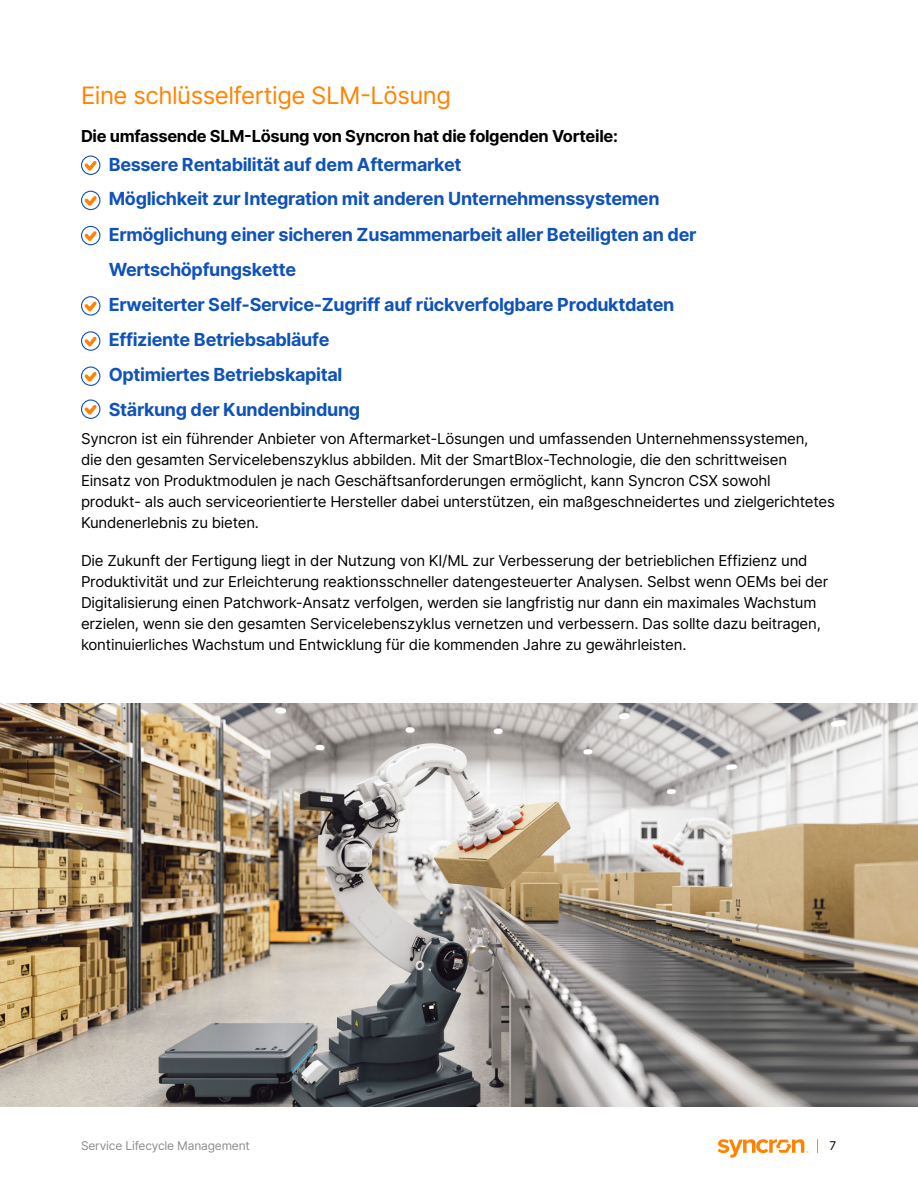
<style>
.page{position:relative;width:918px;height:1188px;background:#fff}
.page>*{position:absolute;margin:0;border:0;box-sizing:border-box;transform-origin:0 0}
.t1{font:24px "Inter";letter-spacing:-.02em;color:#ff8300}
.t2{font:700 18px/35.1px "Inter";letter-spacing:-.02em;color:#0f52ba}
.t3{font:700 16.5px "Inter";letter-spacing:-.02em;color:#000}
.t4{font:15px/21px "Inter";letter-spacing:-.015em;color:#000}
.t5{font:12px "Inter";letter-spacing:-.015em;color:#8a8c8e}
.t6{font:12px "Inter";color:#000}
</style>
<div class="page">
<svg style="left:718px;top:1139px;width:90px;height:19px"></svg>
<svg style="left:817px;top:1139px;width:1px;height:14px"></svg>
<img style="left:0;top:703px;width:918px;height:404px">
<div style="left:81px;top:156px;width:19px;height:19px;border:1px solid #0f52ba;border-radius:50%"></div>
<svg style="left:84px;top:161px;width:13px;height:10px"></svg>
<div style="left:81px;top:226px;width:19px;height:19px;border:1px solid #0f52ba;border-radius:50%"></div>
<svg style="left:84px;top:231px;width:13px;height:10px"></svg>
<div style="left:81px;top:296px;width:19px;height:20px;border:1px solid #0f52ba;border-radius:50%"></div>
<svg style="left:84px;top:301px;width:13px;height:10px"></svg>
<div style="left:81px;top:191px;width:19px;height:19px;border:1px solid #0f52ba;border-radius:50%"></div>
<svg style="left:84px;top:196px;width:13px;height:10px"></svg>
<div style="left:81px;top:331px;width:19px;height:20px;border:1px solid #0f52ba;border-radius:50%"></div>
<svg style="left:84px;top:337px;width:13px;height:9px"></svg>
<div style="left:81px;top:366px;width:19px;height:20px;border:1px solid #0f52ba;border-radius:50%"></div>
<svg style="left:84px;top:372px;width:13px;height:10px"></svg>
<svg style="left:84px;top:405px;width:13px;height:10px"></svg>
<div style="left:81px;top:399px;width:19px;height:20px;border:1px solid #0f52ba;border-radius:50%"></div>
<h1 class="t1" style="left:81px;top:78px;width:372px">Eine schlüsselfertige SLM-Lösung</h1>
<p class="t3" style="left:81px;top:123px;width:538px">Die umfassende SLM-Lösung von Syncron hat die folgenden Vorteile:</p>
<p class="t2" style="left:109px;top:146px;width:589px">Bessere Rentabilität auf dem Aftermarket<br>Möglichkeit zur Integration mit anderen Unternehmenssystemen Ermöglichung einer sicheren Zusammenarbeit aller Beteiligten an der Wertschöpfungskette<br>Erweiterter Self-Service-Zugriff auf rückverfolgbare Produktdaten Effiziente Betriebsabläufe<br>Optimiertes Betriebskapital<br>Stärkung der Kundenbindung</p>
<p class="t4" style="left:81px;top:428px;width:755px">Syncron ist ein führender Anbieter von Aftermarket-Lösungen und umfassenden Unternehmenssystemen,<br>die den gesamten Servicelebenszyklus abbilden. Mit der SmartBlox-Technologie, die den schrittweisen Einsatz von Produktmodulen je nach Geschäftsanforderungen ermöglicht, kann Syncron CSX sowohl<br>produkt- als auch serviceorientierte Hersteller dabei unterstützen, ein maßgeschneidertes und zielgerichtetes Kundenerlebnis zu bieten.</p>
<p class="t4" style="left:81px;top:550px;width:749px">Die Zukunft der Fertigung liegt in der Nutzung von KI/ML zur Verbesserung der betrieblichen Effizienz und Produktivität und zur Erleichterung reaktionsschneller datengesteuerter Analysen. Selbst wenn OEMs bei der Digitalisierung einen Patchwork-Ansatz verfolgen, werden sie langfristig nur dann ein maximales Wachstum erzielen, wenn sie den gesamten Servicelebenszyklus vernetzen und verbessern. Das sollte dazu beitragen, kontinuierliches Wachstum und Entwicklung für die kommenden Jahre zu gewährleisten.</p>
<p class="t5" style="left:81px;top:1137px;width:171px">Service Lifecycle Management</p>
<p class="t6" style="left:829px;top:1137px;width:8px">7</p>
</div>
